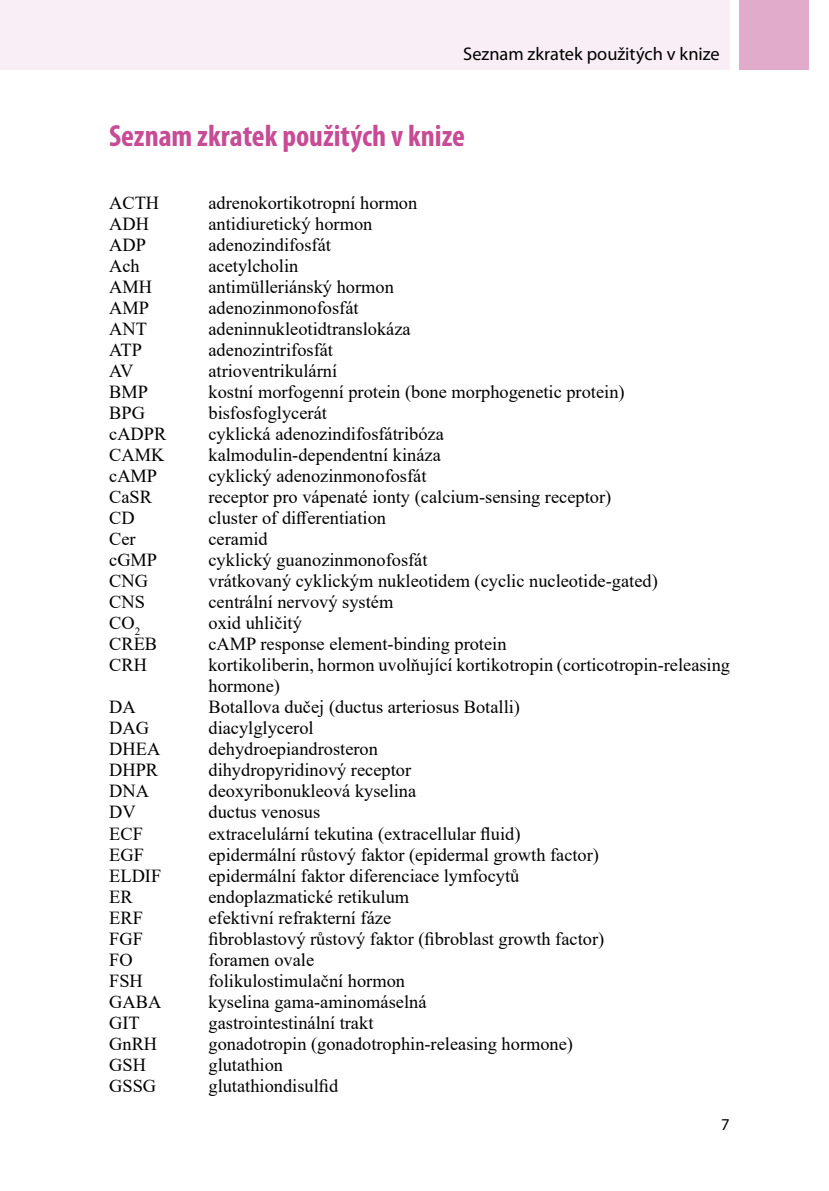
<style>
.page{position:relative;width:829px;height:1191px;background:#fff}
.page>*{position:absolute;margin:0;border:0;box-sizing:border-box;transform-origin:0 0}
.t1{font:700 condensed 30.62px "Myriad Pro";color:#c74b95}
.t2{font:18.38px/21px "Times New Roman";color:#000}
.t3{font:18.38px "Myriad Pro";color:#000}
.t4{font:16.62px "Myriad Pro";color:#000}
</style>
<div class="page">
<div style="left:0;top:0;width:729px;height:69px;background:#f9eef6"></div>
<div style="left:739px;top:0;width:70px;height:69px;background:#e1abcc"></div>
<p class="t3" style="left:463px;top:42px;width:258px">Seznam zkratek použitých v knize</p>
<h1 class="t1" style="left:109px;top:117px;width:357px">Seznam zkratek použitých v knize</h1>
<p class="t2" style="left:109px;top:192px;width:52px">ACTH</p>
<p class="t2" style="left:208px;top:192px;width:210px">adrenokortikotropní hormon</p>
<p class="t2" style="left:109px;top:213px;width:41px">ADH</p>
<p class="t2" style="left:208px;top:213px;width:165px">antidiuretický hormon</p>
<p class="t2" style="left:109px;top:234px;width:38px">ADP</p>
<p class="t2" style="left:208px;top:234px;width:124px">adenozindifosfát</p>
<p class="t2" style="left:109px;top:255px;width:32px">Ach</p>
<p class="t2" style="left:208px;top:255px;width:91px">acetylcholin</p>
<p class="t2" style="left:109px;top:276px;width:44px">AMH</p>
<p class="t2" style="left:208px;top:276px;width:187px">antimülleriánský hormon</p>
<p class="t2" style="left:109px;top:297px;width:41px">AMP</p>
<p class="t2" style="left:208px;top:297px;width:152px">adenozinmonofosfát</p>
<p class="t2" style="left:109px;top:318px;width:39px">ANT</p>
<p class="t2" style="left:208px;top:318px;width:204px">adeninnukleotidtranslokáza</p>
<p class="t2" style="left:109px;top:339px;width:34px">ATP</p>
<p class="t2" style="left:208px;top:339px;width:126px">adenozintrifosfát</p>
<p class="t2" style="left:109px;top:360px;width:26px">AV</p>
<p class="t2" style="left:208px;top:360px;width:130px">atrioventrikulární</p>
<p class="t2" style="left:109px;top:381px;width:40px">BMP</p>
<p class="t2" style="left:208px;top:381px;width:417px">kostní morfogenní protein (bone morphogenetic protein)</p>
<p class="t2" style="left:109px;top:402px;width:37px">BPG</p>
<p class="t2" style="left:208px;top:402px;width:120px">bisfosfoglycerát</p>
<p class="t2" style="left:109px;top:423px;width:59px">cADPR</p>
<p class="t2" style="left:208px;top:423px;width:237px">cyklická adenozindifosfátribóza</p>
<p class="t2" style="left:109px;top:444px;width:57px">CAMK</p>
<p class="t2" style="left:208px;top:444px;width:234px">kalmodulin‑dependentní kináza</p>
<p class="t2" style="left:109px;top:465px;width:49px">cAMP</p>
<p class="t2" style="left:208px;top:465px;width:219px">cyklický adenozinmonofosfát</p>
<p class="t2" style="left:109px;top:486px;width:44px">CaSR</p>
<p class="t2" style="left:208px;top:486px;width:404px">receptor pro vápenaté ionty (calcium‑sensing receptor)</p>
<p class="t2" style="left:109px;top:507px;width:27px">CD</p>
<p class="t2" style="left:208px;top:507px;width:179px">cluster of differentiation</p>
<p class="t2" style="left:109px;top:528px;width:28px">Cer</p>
<p class="t2" style="left:208px;top:528px;width:61px">ceramid</p>
<p class="t2" style="left:109px;top:549px;width:49px">cGMP</p>
<p class="t2" style="left:208px;top:549px;width:220px">cyklický guanozinmonofosfát</p>
<p class="t2" style="left:109px;top:570px;width:40px">CNG</p>
<p class="t2" style="left:208px;top:570px;width:451px">vrátkovaný cyklickým nukleotidem (cyclic nucleotide-gated)</p>
<p class="t2" style="left:109px;top:591px;width:37px">CNS</p>
<p class="t2" style="left:208px;top:591px;width:186px">centrální nervový systém</p>
<p class="t2" style="left:109px;top:612px;width:33px">CO<sub>2</sub></p>
<p class="t2" style="left:208px;top:612px;width:95px">oxid uhličitý</p>
<p class="t2" style="left:109px;top:633px;width:49px">CREB</p>
<p class="t2" style="left:208px;top:633px;width:299px">cAMP response element‑binding protein</p>
<p class="t2" style="left:109px;top:654px;width:39px">CRH</p>
<p class="t2" style="left:208px;top:654px;width:523px">kortikoliberin, hormon uvolňující kortikotropin (corticotropin-releasing hormone)</p>
<p class="t2" style="left:109px;top:696px;width:28px">DA</p>
<p class="t2" style="left:208px;top:696px;width:313px">Botallova dučej (ductus arteriosus Botalli)</p>
<p class="t2" style="left:109px;top:717px;width:41px">DAG</p>
<p class="t2" style="left:208px;top:717px;width:107px">diacylglycerol</p>
<p class="t2" style="left:109px;top:738px;width:53px">DHEA</p>
<p class="t2" style="left:208px;top:738px;width:171px">dehydroepiandrosteron</p>
<p class="t2" style="left:109px;top:759px;width:51px">DHPR</p>
<p class="t2" style="left:208px;top:759px;width:204px">dihydropyridinový receptor</p>
<p class="t2" style="left:109px;top:780px;width:41px">DNA</p>
<p class="t2" style="left:208px;top:780px;width:209px">deoxyribonukleová kyselina</p>
<p class="t2" style="left:109px;top:801px;width:28px">DV</p>
<p class="t2" style="left:208px;top:801px;width:113px">ductus venosus</p>
<p class="t2" style="left:109px;top:822px;width:35px">ECF</p>
<p class="t2" style="left:208px;top:822px;width:313px">extracelulární tekutina (extracellular fluid)</p>
<p class="t2" style="left:109px;top:843px;width:36px">EGF</p>
<p class="t2" style="left:208px;top:843px;width:392px">epidermální růstový faktor (epidermal growth factor)</p>
<p class="t2" style="left:109px;top:864px;width:54px">ELDIF</p>
<p class="t2" style="left:208px;top:864px;width:312px">epidermální faktor diferenciace lymfocytů</p>
<p class="t2" style="left:109px;top:885px;width:25px">ER</p>
<p class="t2" style="left:208px;top:885px;width:202px">endoplazmatické retikulum</p>
<p class="t2" style="left:109px;top:906px;width:35px">ERF</p>
<p class="t2" style="left:208px;top:906px;width:184px">efektivní refrakterní fáze</p>
<p class="t2" style="left:109px;top:927px;width:35px">FGF</p>
<p class="t2" style="left:208px;top:927px;width:397px">fibroblastový růstový faktor (fibroblast growth factor)</p>
<p class="t2" style="left:109px;top:948px;width:25px">FO</p>
<p class="t2" style="left:208px;top:948px;width:107px">foramen ovale</p>
<p class="t2" style="left:109px;top:969px;width:35px">FSH</p>
<p class="t2" style="left:208px;top:969px;width:198px">folikulostimulační hormon</p>
<p class="t2" style="left:109px;top:990px;width:54px">GABA</p>
<p class="t2" style="left:208px;top:990px;width:219px">kyselina gama‑aminomáselná</p>
<p class="t2" style="left:109px;top:1011px;width:32px">GIT</p>
<p class="t2" style="left:208px;top:1011px;width:166px">gastrointestinální trakt</p>
<p class="t2" style="left:109px;top:1032px;width:49px">GnRH</p>
<p class="t2" style="left:208px;top:1032px;width:366px">gonadotropin (gonadotrophin‑releasing hormone)</p>
<p class="t2" style="left:109px;top:1053px;width:38px">GSH</p>
<p class="t2" style="left:208px;top:1053px;width:76px">glutathion</p>
<p class="t2" style="left:109px;top:1074px;width:48px">GSSG</p>
<p class="t2" style="left:208px;top:1074px;width:131px">glutathiondisulfid</p>
<p class="t4" style="left:721px;top:1114px;width:10px">7</p>
</div>
